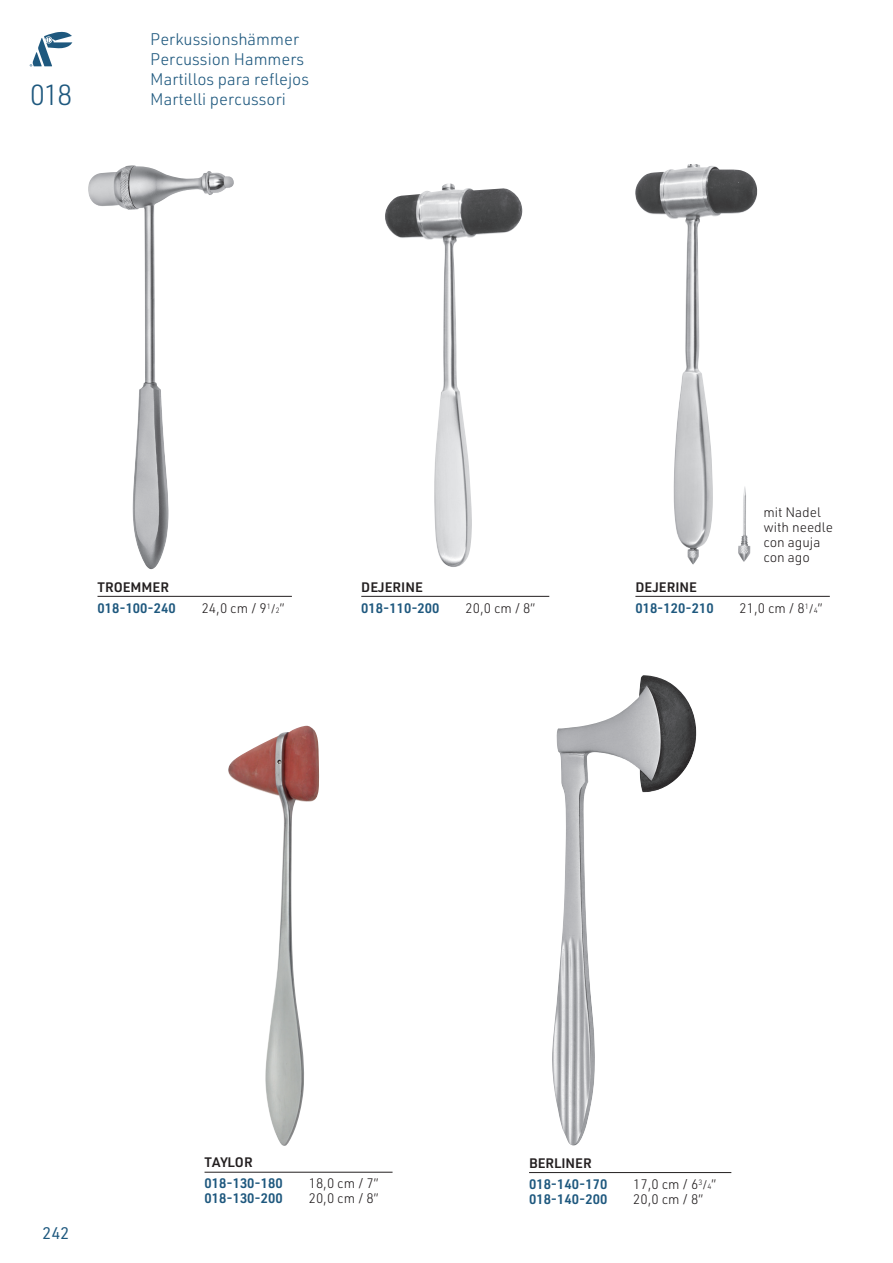
<style>
.page{position:relative;width:893px;height:1263px;background:#fff}
.page>*{position:absolute;margin:0;border:0;box-sizing:border-box;transform-origin:0 0}
.t1{font:300 28.5px "URWDIN";color:#1e587e}
.t2{font:300 16.5px/19.8px "URWDIN";color:#1e587e}
.t3{font:16.5px "URWDIN";color:#1e587e}
.t4{font:300 13.5px/15px "URWDIN";color:#231f20}
.t5{font:600 13.5px "URWDIN";color:#1e587e}
.t6{font:600 13.5px "URWDIN";color:#231f20}
.s1{font-size:12px}
.s2{font-size:7.5px}
</style>
<div class="page">
<svg style="left:30px;top:32px;width:42px;height:35px"></svg>
<img style="left:88px;top:165px;width:146px;height:404px">
<hr style="left:97px;top:596px;width:195px;height:1px;background:#231f20">
<hr style="left:205px;top:1172px;width:188px;height:1px;background:#231f20">
<hr style="left:529px;top:1172px;width:202px;height:1px;background:#231f20">
<hr style="left:361px;top:596px;width:188px;height:1px;background:#231f20">
<hr style="left:635px;top:596px;width:195px;height:1px;background:#231f20">
<img style="left:385px;top:183px;width:137px;height:384px">
<img style="left:635px;top:164px;width:123px;height:401px">
<img style="left:228px;top:726px;width:91px;height:420px">
<img style="left:552px;top:675px;width:145px;height:471px">
<img style="left:738px;top:486px;width:12px;height:76px">
<h1 class="t1" style="left:30px;top:77px;width:44px">018</h1>
<p class="t2" style="left:150px;top:29px;width:160px">Perkussionshämmer<br>Percussion Hammers<br>Martillos para reflejos<br>Martelli percussori</p>
<p class="t6" style="left:97px;top:578px;width:73px">TROEMMER</p>
<p class="t5" style="left:97px;top:599px;width:80px">018-100-240</p>
<p class="t4" style="left:202px;top:600px;width:84px">24,0 cm / 9<sup>1</sup><span class="s1">/</span><span class="s2">2</span>”</p>
<p class="t6" style="left:361px;top:578px;width:63px">DEJERINE</p>
<p class="t5" style="left:361px;top:599px;width:80px">018-110-200</p>
<p class="t4" style="left:465px;top:600px;width:71px">20,0 cm / 8”</p>
<p class="t4" style="left:763px;top:505px;width:71px">mit Nadel with needle con aguja con ago</p>
<p class="t6" style="left:635px;top:578px;width:63px">DEJERINE</p>
<p class="t5" style="left:635px;top:599px;width:80px">018-120-210</p>
<p class="t4" style="left:740px;top:600px;width:84px">21,0 cm / 8<sup>1</sup><span class="s1">/</span><span class="s2">4</span>”</p>
<p class="t3" style="left:43px;top:1222px;width:28px">242</p>
<p class="t6" style="left:205px;top:1153px;width:50px">TAYLOR</p>
<p class="t5" style="left:205px;top:1174px;width:80px">018-130-180</p>
<p class="t4" style="left:309px;top:1176px;width:71px">18,0 cm / 7”</p>
<p class="t5" style="left:205px;top:1189px;width:80px">018-130-200</p>
<p class="t4" style="left:309px;top:1191px;width:71px">20,0 cm / 8”</p>
<p class="t6" style="left:529px;top:1154px;width:64px">BERLINER</p>
<p class="t5" style="left:529px;top:1175px;width:80px">018-140-170</p>
<p class="t4" style="left:633px;top:1176px;width:84px">17,0 cm / 6<sup>3</sup><span class="s1">/</span><span class="s2">4</span>”</p>
<p class="t5" style="left:529px;top:1190px;width:80px">018-140-200</p>
<p class="t4" style="left:633px;top:1191px;width:71px">20,0 cm / 8”</p>
</div>
